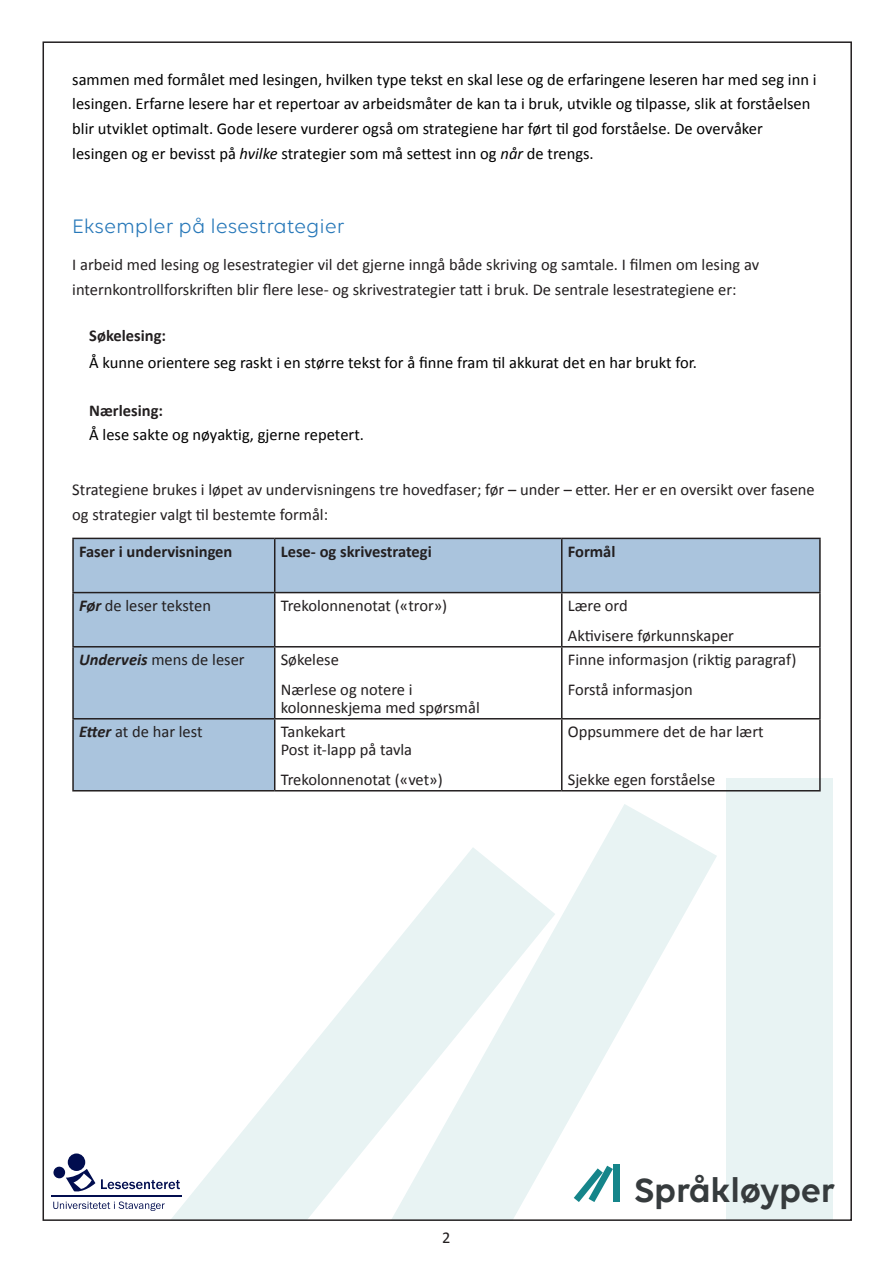
<style>
.page{position:relative;width:893px;height:1263px;background:#fff}
.page>*{position:absolute;margin:0;border:0;box-sizing:border-box;transform-origin:0 0}
.t1{font:600 36.15px "Volte";letter-spacing:-.01em;color:#363b3d}
.t2{font:21px "Volte";color:#2778b9}
.t3{font:16.5px/29.8px "Calibri";color:#231f20}
.t4{font:16.5px/24.8px "Calibri";color:#000001}
.t5{font:700 16.5px "Calibri";color:#231f20}
.s1{font-style:italic}
.s2{font-weight:700;font-style:italic}
</style>
<div class="page">
<div style="left:726px;top:778px;width:106px;height:442px;background:#e8f3f3"></div>
<svg style="left:555px;top:804px;width:162px;height:394px"></svg>
<svg style="left:90px;top:848px;width:465px;height:370px"></svg>
<div style="left:613px;top:1164px;width:7px;height:38px;background:#15858a"></div>
<svg style="left:574px;top:1166px;width:39px;height:36px"></svg>
<svg style="left:53px;top:1201px;width:112px;height:10px"></svg>
<hr style="left:51px;top:1196px;width:131px;height:1px;background:#010d4f">
<svg style="left:101px;top:1179px;width:79px;height:10px"></svg>
<div style="left:68px;top:1153px;width:17px;height:18px;background:#010d4f;border-radius:50%"></div>
<div style="left:53px;top:1166px;width:12px;height:12px;background:#010d4f;border-radius:50%"></div>
<svg style="left:66px;top:1169px;width:29px;height:23px"></svg>
<svg style="left:74px;top:539px;width:745px;height:251px"></svg>
<hr style="left:72px;top:538px;width:203px;height:1px;background:#231f20">
<hr style="left:72px;top:539px;width:2px;height:53px;background:#231f20">
<hr style="left:275px;top:538px;width:287px;height:1px;background:#231f20">
<hr style="left:274px;top:539px;width:1px;height:53px;background:#231f20">
<hr style="left:562px;top:538px;width:259px;height:1px;background:#231f20">
<hr style="left:561px;top:539px;width:1px;height:53px;background:#231f20">
<hr style="left:819px;top:539px;width:2px;height:53px;background:#231f20">
<hr style="left:72px;top:592px;width:203px;height:1px;background:#231f20">
<hr style="left:72px;top:593px;width:2px;height:53px;background:#231f20">
<hr style="left:275px;top:592px;width:287px;height:1px;background:#231f20">
<hr style="left:274px;top:593px;width:1px;height:53px;background:#231f20">
<hr style="left:562px;top:592px;width:259px;height:1px;background:#231f20">
<hr style="left:561px;top:593px;width:1px;height:53px;background:#231f20">
<hr style="left:819px;top:593px;width:2px;height:53px;background:#231f20">
<hr style="left:72px;top:646px;width:203px;height:1px;background:#231f20">
<hr style="left:72px;top:647px;width:2px;height:71px;background:#231f20">
<hr style="left:275px;top:646px;width:287px;height:1px;background:#231f20">
<hr style="left:274px;top:647px;width:1px;height:71px;background:#231f20">
<hr style="left:562px;top:646px;width:259px;height:1px;background:#231f20">
<hr style="left:561px;top:647px;width:1px;height:71px;background:#231f20">
<hr style="left:819px;top:647px;width:2px;height:71px;background:#231f20">
<hr style="left:72px;top:718px;width:203px;height:1px;background:#231f20">
<hr style="left:72px;top:719px;width:2px;height:71px;background:#231f20">
<hr style="left:275px;top:718px;width:287px;height:1px;background:#231f20">
<hr style="left:274px;top:719px;width:1px;height:71px;background:#231f20">
<hr style="left:562px;top:718px;width:259px;height:1px;background:#231f20">
<hr style="left:561px;top:719px;width:1px;height:71px;background:#231f20">
<hr style="left:819px;top:719px;width:2px;height:71px;background:#231f20">
<hr style="left:72px;top:790px;width:203px;height:1px;background:#231f20">
<hr style="left:275px;top:790px;width:287px;height:1px;background:#231f20">
<hr style="left:562px;top:790px;width:259px;height:1px;background:#231f20">
<p class="t4" style="left:72px;top:67px;width:746px">sammen med formålet med lesingen, hvilken type tekst en skal lese og de erfaringene leseren har med seg inn i lesingen. Erfarne lesere har et repertoar av arbeidsmåter de kan ta i bruk, utvikle og tilpasse, slik at forståelsen blir utviklet optimalt. Gode lesere vurderer også om strategiene har ført til god forståelse. De overvåker lesingen og er bevisst på <span class="s1">hvilke</span> strategier som må settest inn og <span class="s1">når</span> de trengs.</p>
<p class="t2" style="left:72px;top:215px;width:274px">Eksempler på lesestrategier</p>
<p class="t3" style="left:72px;top:252px;width:688px;line-height:24.8px">I arbeid med lesing og lesestrategier vil det gjerne inngå både skriving og samtale. I filmen om lesing av internkontrollforskriften blir flere lese- og skrivestrategier tatt i bruk. De sentrale lesestrategiene er:</p>
<p class="t5" style="left:89px;top:326px;width:78px">Søkelesing:</p>
<p class="t4" style="left:89px;top:351px;width:609px">Å kunne orientere seg raskt i en større tekst for å finne fram til akkurat det en har brukt for.</p>
<p class="t5" style="left:89px;top:400px;width:75px">Nærlesing:</p>
<p class="t4" style="left:89px;top:423px;width:276px">Å lese sakte og nøyaktig, gjerne repetert.</p>
<p class="t3" style="left:72px;top:477px;width:744px;line-height:24.8px">Strategiene brukes i løpet av undervisningens tre hovedfaser; før – under – etter. Her er en oversikt over fasene og strategier valgt til bestemte formål:</p>
<p class="t5" style="left:79px;top:541px;width:155px">Faser i undervisningen</p>
<p class="t5" style="left:281px;top:541px;width:153px">Lese- og skrivestrategi</p>
<p class="t5" style="left:568px;top:541px;width:49px">Formål</p>
<p class="t3" style="left:79px;top:591px;width:133px"><span class="s2">Før</span> de leser teksten</p>
<p class="t3" style="left:281px;top:591px;width:168px">Trekolonnenotat («tror»)</p>
<p class="t3" style="left:568px;top:591px;width:168px">Lære ord<br>Aktivisere førkunnskaper</p>
<p class="t3" style="left:79px;top:645px;width:167px"><span class="s2">Underveis</span> mens de leser</p>
<p class="t3" style="left:281px;top:645px;width:133px">Søkelese<br>Nærlese og notere i</p>
<p class="t3" style="left:281px;top:692px;width:201px">kolonneskjema med spørsmål</p>
<p class="t3" style="left:568px;top:645px;width:230px">Finne informasjon (riktig paragraf)<br>Forstå informasjon</p>
<p class="t3" style="left:79px;top:717px;width:125px"><span class="s2">Etter</span> at de har lest</p>
<p class="t3" style="left:281px;top:723px;width:133px;line-height:17.9px">Tankekart<br>Post it-lapp på tavla</p>
<p class="t3" style="left:281px;top:764px;width:163px">Trekolonnenotat («vet»)</p>
<p class="t3" style="left:568px;top:717px;width:197px">Oppsummere det de har lært</p>
<p class="t3" style="left:568px;top:764px;width:149px">Sjekke egen forståelse</p>
<p class="t3" style="left:442px;top:1223px;width:10px">2</p>
<h1 class="t1" style="left:634px;top:1169px;width:203px">Språkløyper</h1>
</div>
